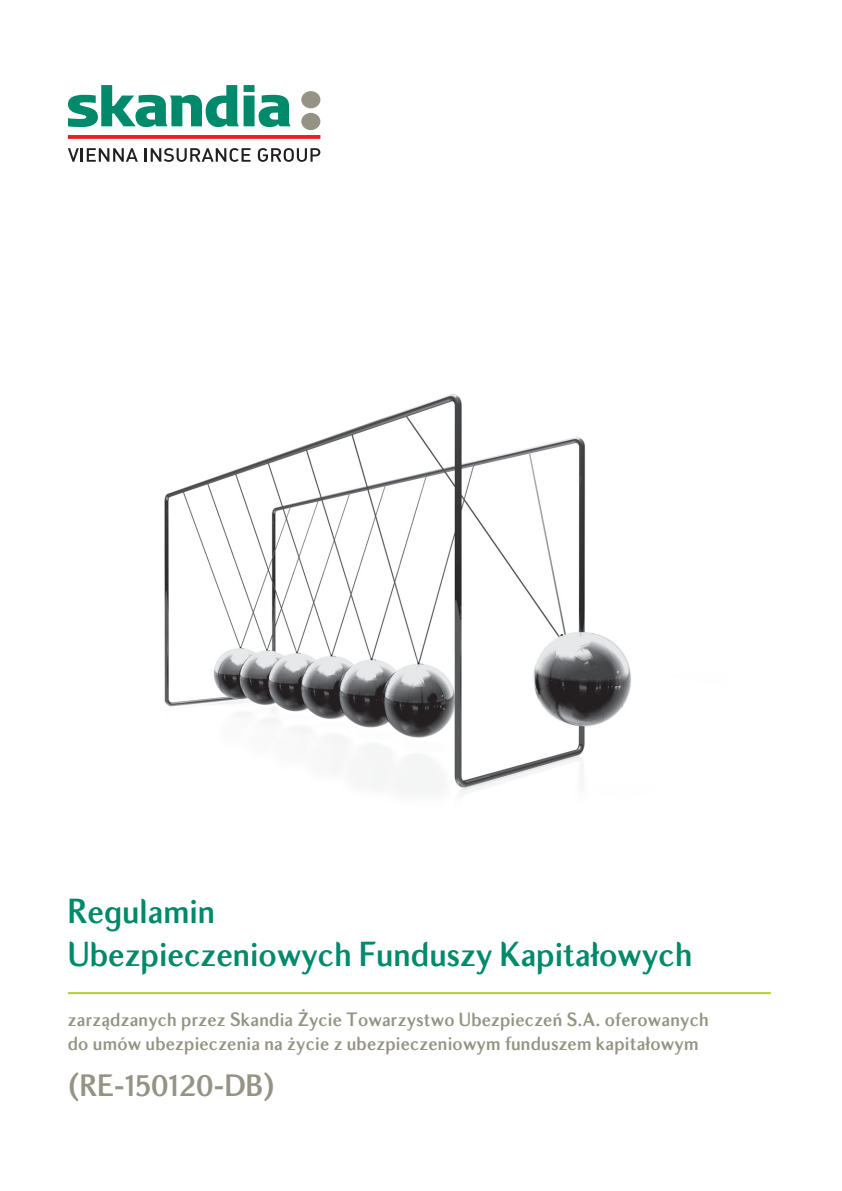
<style>
.page{position:relative;width:842px;height:1191px;background:#fff}
.page>*{position:absolute;margin:0;border:0;box-sizing:border-box;transform-origin:0 0}
.t1{font:700 36px/43.2px "Skandia Display CE";color:#00896b}
.t2{font:700 32px "Skandia Display CE";color:#959384}
.t3{font:700 20px/24px "Skandia Display CE";letter-spacing:.01em;color:#959384}
</style>
<div class="page">
<img style="left:164px;top:394px;width:467px;height:400px">
<hr style="left:68px;top:992px;width:703px;height:2px;background:#b6cf2f">
<svg style="left:68px;top:85px;width:223px;height:42px"></svg>
<svg style="left:301px;top:91px;width:19px;height:39px"></svg>
<svg style="left:68px;top:135px;width:252px;height:4px"></svg>
<svg style="left:68px;top:148px;width:70px;height:14px"></svg>
<svg style="left:145px;top:148px;width:106px;height:14px"></svg>
<svg style="left:258px;top:148px;width:62px;height:14px"></svg>
<h1 class="t1" style="left:68px;top:893px;width:626px">Regulamin<br>Ubezpieczeniowych Funduszy Kapitałowych</h1>
<p class="t3" style="left:68px;top:1009px;width:642px">zarządzanych przez Skandia Życie Towarzystwo Ubezpieczeń S.A. oferowanych do umów ubezpieczenia na życie z ubezpieczeniowym funduszem kapitałowym</p>
<h2 class="t2" style="left:68px;top:1073px;width:209px">(RE-150120-DB)</h2>
</div>
